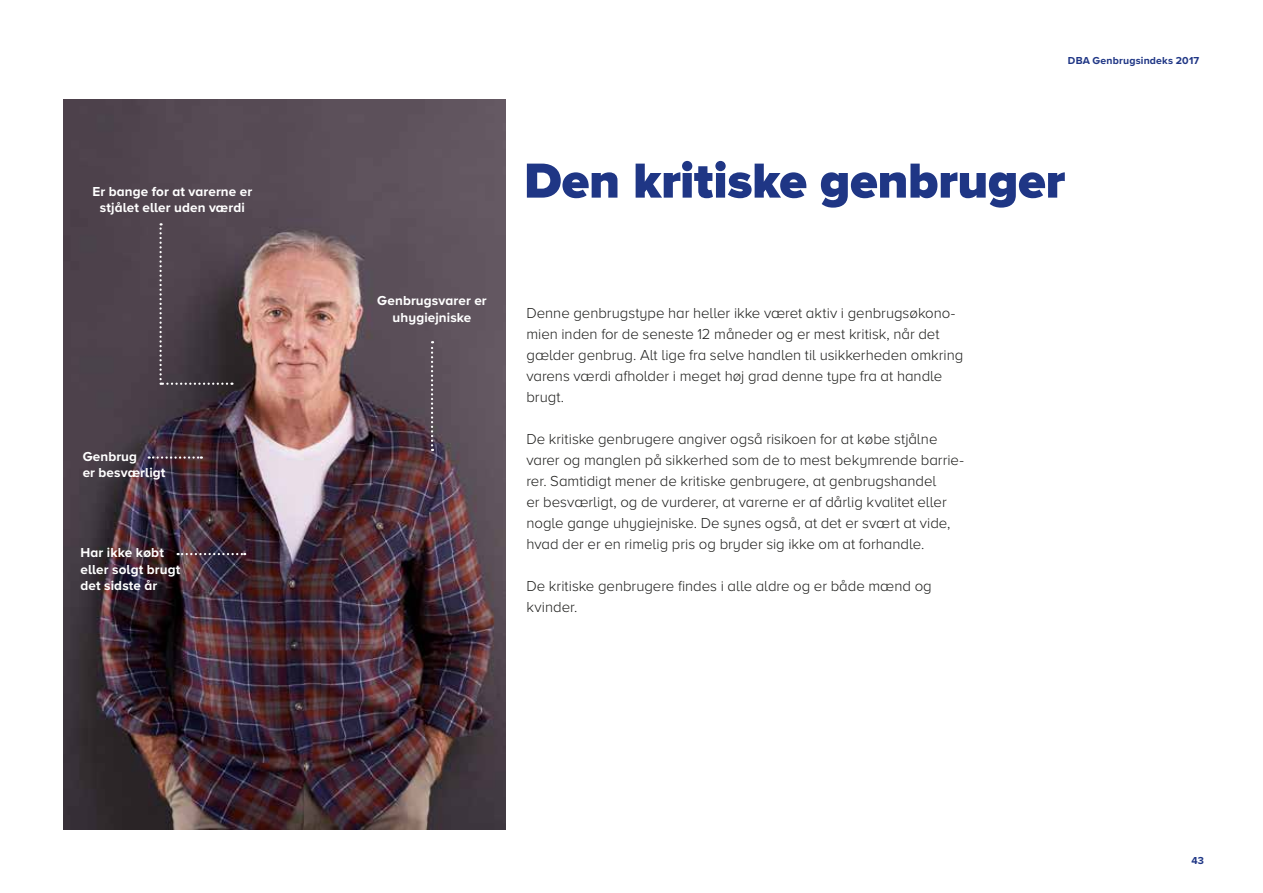
<style>
.page{position:relative;width:1263px;height:893px;background:#fff}
.page>*{position:absolute;margin:0;border:0;box-sizing:border-box;transform-origin:0 0}
.t1{font:900 51px "Proxima Nova A";letter-spacing:-.005em;color:#1f3685}
.t2{font:300 15px/21px "Proxima Nova A";letter-spacing:-.005em;color:#1d1d1b}
.t3{font:700 13.5px/16.5px "Proxima Nova A";letter-spacing:.01em;color:#fff}
.t4{font:700 10.5px "Proxima Nova A";letter-spacing:.015em;color:#1f3685}
</style>
<div class="page">
<img style="left:64px;top:99px;width:441px;height:730px">
<svg style="left:431px;top:341px;width:2px;height:110px"></svg>
<svg style="left:159px;top:223px;width:73px;height:162px;background:#493f47"></svg>
<svg style="left:149px;top:456px;width:53px;height:3px"></svg>
<svg style="left:178px;top:553px;width:67px;height:2px"></svg>
<p class="t3" style="left:92px;top:182px;width:161px;text-align:center">Er bange for at varerne er stjålet eller uden værdi</p>
<p class="t3" style="left:83px;top:448px;width:84px">Genbrug<br>er besværligt</p>
<p class="t3" style="left:81px;top:544px;width:101px">Har ikke købt eller solgt brugt det sidste år</p>
<p class="t3" style="left:377px;top:292px;width:111px;text-align:center">Genbrugsvarer er uhygiejniske</p>
<p class="t4" style="left:1068px;top:52px;width:133px">DBA Genbrugsindeks 2017</p>
<h1 class="t1" style="left:524px;top:143px;width:543px">Den kritiske genbruger</h1>
<p class="t2" style="left:526px;top:302px;width:438px">Denne genbrugstype har heller ikke været aktiv i genbrugsøkono&shy;mien inden for de seneste 12 måneder og er mest kritisk, når det gælder genbrug. Alt lige fra selve handlen til usikkerheden omkring varens værdi afholder i meget høj grad denne type fra at handle brugt.</p>
<p class="t2" style="left:526px;top:428px;width:439px">De kritiske genbrugere angiver også risikoen for at købe stjålne varer og manglen på sikkerhed som de to mest bekymrende barrie&shy;rer. Samtidigt mener de kritiske genbrugere, at genbrugshandel<br>er besværligt, og de vurderer, at varerne er af dårlig kvalitet eller nogle gange uhygiejniske. De synes også, at det er svært at vide, hvad der er en rimelig pris og bryder sig ikke om at forhandle.</p>
<p class="t2" style="left:526px;top:575px;width:407px">De kritiske genbrugere findes i alle aldre og er både mænd og kvinder.</p>
<p class="t4" style="left:1191px;top:853px;width:14px">43</p>
</div>
